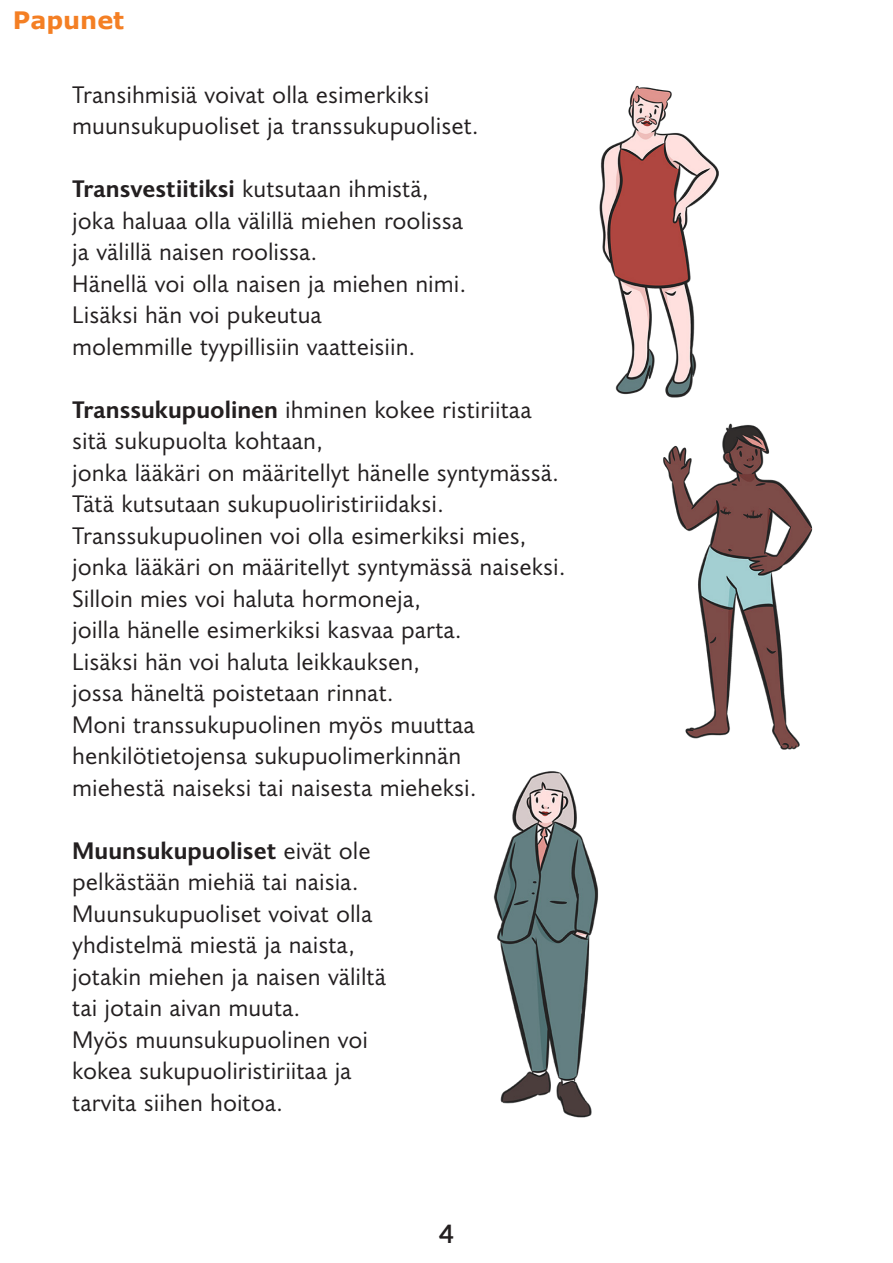
<style>
.page{position:relative;width:893px;height:1263px;background:#fff}
.page>*{position:absolute;margin:0;border:0;box-sizing:border-box;transform-origin:0 0}
.t1{font:700 25.5px "Lato";color:#231f20}
.Leipis{font:24px/31.5px "Joanna Sans Nova";color:#231f20}
.t2{font:700 24px "Verdana";color:#f47f24}
.s1{font-weight:700}
</style>
<div class="page">
<img style="left:599px;top:85px;width:120px;height:313px">
<img style="left:663px;top:423px;width:150px;height:327px">
<img style="left:493px;top:771px;width:106px;height:347px">
<p class="t2" style="left:13px;top:3px;width:113px">Papunet</p>
<p class="Leipis" style="left:72px;top:78px;width:408px">Transihmisiä voivat olla esimerkiksi muunsukupuoliset ja transsukupuoliset.</p>
<p class="Leipis" style="left:72px;top:172px;width:396px"><span class="s1">Transvestiitiksi</span> kutsutaan ihmistä, joka haluaa olla välillä miehen roolissa ja välillä naisen roolissa.<br>Hänellä voi olla naisen ja miehen nimi.<br>Lisäksi hän voi pukeutua<br>molemmille tyypillisiin vaatteisiin.</p>
<p class="Leipis" style="left:72px;top:393px;width:495px"><span class="s1">Transsukupuolinen</span> ihminen kokee ristiriitaa sitä sukupuolta kohtaan,<br>jonka lääkäri on määritellyt hänelle syntymässä.<br>Tätä kutsutaan sukupuoliristiriidaksi.<br>Transsukupuolinen voi olla esimerkiksi mies, jonka lääkäri on määritellyt syntymässä naiseksi.<br>Silloin mies voi haluta hormoneja,<br>joilla hänelle esimerkiksi kasvaa parta.<br>Lisäksi hän voi haluta leikkauksen,<br>jossa häneltä poistetaan rinnat.<br>Moni transsukupuolinen myös muuttaa henkilötietojensa sukupuolimerkinnän<br>miehestä naiseksi tai naisesta mieheksi.</p>
<p class="Leipis" style="left:72px;top:834px;width:315px"><span class="s1">Muunsukupuoliset</span> eivät ole pelkästään miehiä tai naisia.<br>Muunsukupuoliset voivat olla yhdistelmä miestä ja naista, jotakin miehen ja naisen väliltä tai jotain aivan muuta.<br>Myös muunsukupuolinen voi kokea sukupuoliristiriitaa ja tarvita siihen hoitoa.</p>
<p class="t1" style="left:439px;top:1215px;width:16px">4</p>
</div>
